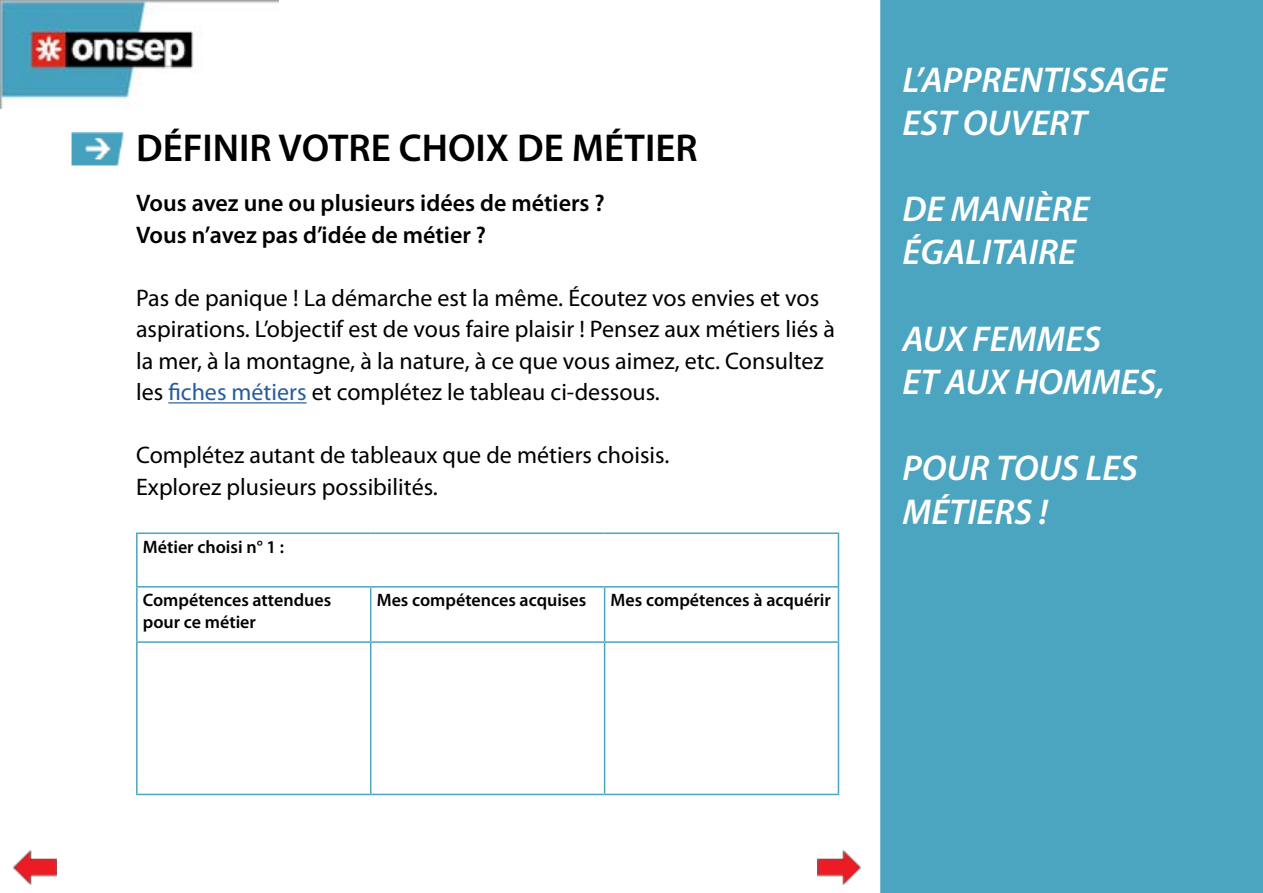
<style>
.page{position:relative;width:1263px;height:893px;background:#fff}
.page>*{position:absolute;margin:0;border:0;box-sizing:border-box;transform-origin:0 0}
.t1{font:600 39px "Myriad Pro";color:#000}
.t2{font:italic 600 36px/43.2px "Myriad Pro";color:#fff}
.t3{font:24px/31.5px "Myriad Pro";color:#000}
.t4{font:600 24px/31.5px "Myriad Pro";color:#000}
.t5{font:600 18px/21.6px "Myriad Pro";color:#000}
.s1{color:#275b9b}
</style>
<div class="page">
<div style="left:880px;top:0;width:383px;height:893px;background:#4ba4c0"></div>
<img style="left:0;top:0;width:279px;height:108px">
<img style="left:71px;top:131px;width:53px;height:35px">
<hr style="left:168px;top:402px;width:139px;height:1px;background:#275b9b">
<hr style="left:136px;top:532px;width:235px;height:2px;background:#4ba4c0">
<hr style="left:136px;top:534px;width:2px;height:52px;background:#4ba4c0">
<hr style="left:371px;top:532px;width:234px;height:2px;background:#4ba4c0">
<hr style="left:605px;top:532px;width:234px;height:2px;background:#4ba4c0">
<hr style="left:838px;top:534px;width:1px;height:52px;background:#4ba4c0">
<hr style="left:136px;top:586px;width:235px;height:2px;background:#4ba4c0">
<hr style="left:136px;top:588px;width:2px;height:53px;background:#4ba4c0">
<hr style="left:371px;top:586px;width:234px;height:2px;background:#4ba4c0">
<hr style="left:370px;top:588px;width:1px;height:53px;background:#4ba4c0">
<hr style="left:605px;top:586px;width:234px;height:2px;background:#4ba4c0">
<hr style="left:604px;top:588px;width:1px;height:53px;background:#4ba4c0">
<hr style="left:838px;top:588px;width:1px;height:53px;background:#4ba4c0">
<hr style="left:136px;top:641px;width:235px;height:2px;background:#4ba4c0">
<hr style="left:136px;top:643px;width:2px;height:151px;background:#4ba4c0">
<hr style="left:371px;top:641px;width:234px;height:2px;background:#4ba4c0">
<hr style="left:370px;top:643px;width:1px;height:151px;background:#4ba4c0">
<hr style="left:605px;top:641px;width:234px;height:2px;background:#4ba4c0">
<hr style="left:604px;top:643px;width:1px;height:151px;background:#4ba4c0">
<hr style="left:838px;top:643px;width:1px;height:151px;background:#4ba4c0">
<hr style="left:136px;top:794px;width:235px;height:1px;background:#4ba4c0">
<hr style="left:371px;top:794px;width:234px;height:1px;background:#4ba4c0">
<hr style="left:605px;top:794px;width:234px;height:1px;background:#4ba4c0">
<img style="left:817px;top:850px;width:43px;height:35px">
<img style="left:14px;top:850px;width:43px;height:35px">
<h1 class="t1" style="left:136px;top:123px;width:563px">DÉFINIR VOTRE CHOIX DE MÉTIER</h1>
<p class="t4" style="left:136px;top:187px;width:470px">Vous avez une ou plusieurs idées de métiers ?<br>Vous n’avez pas d’idée de métier ?</p>
<p class="t3" style="left:136px;top:282px;width:700px">Pas de panique ! La démarche est la même. Écoutez vos envies et vos aspirations. L’objectif est de vous faire plaisir ! Pensez aux métiers liés à la mer, à la montagne, à la nature, à ce que vous aimez, etc. Consultez les <span class="s1">fiches métiers</span> et complétez le tableau ci-dessous.</p>
<p class="t3" style="left:136px;top:439px;width:535px">Complétez autant de tableaux que de métiers choisis.<br>Explorez plusieurs possibilités.</p>
<p class="t5" style="left:143px;top:535px;width:143px">Métier choisi n° 1 :</p>
<p class="t5" style="left:143px;top:589px;width:190px">Compétences attendues pour ce métier</p>
<p class="t5" style="left:377px;top:589px;width:211px">Mes compétences acquises</p>
<p class="t5" style="left:611px;top:589px;width:222px">Mes compétences à acquérir</p>
<h2 class="t2" style="left:902px;top:57px;width:266px">L’APPRENTISSAGE<br>EST OUVERT</h2>
<h2 class="t2" style="left:902px;top:187px;width:189px">DE MANIÈRE<br>ÉGALITAIRE</h2>
<h2 class="t2" style="left:902px;top:316px;width:264px">AUX FEMMES<br>ET AUX HOMMES,</h2>
<h2 class="t2" style="left:902px;top:446px;width:237px">POUR TOUS LES<br>MÉTIERS !</h2>
</div>
